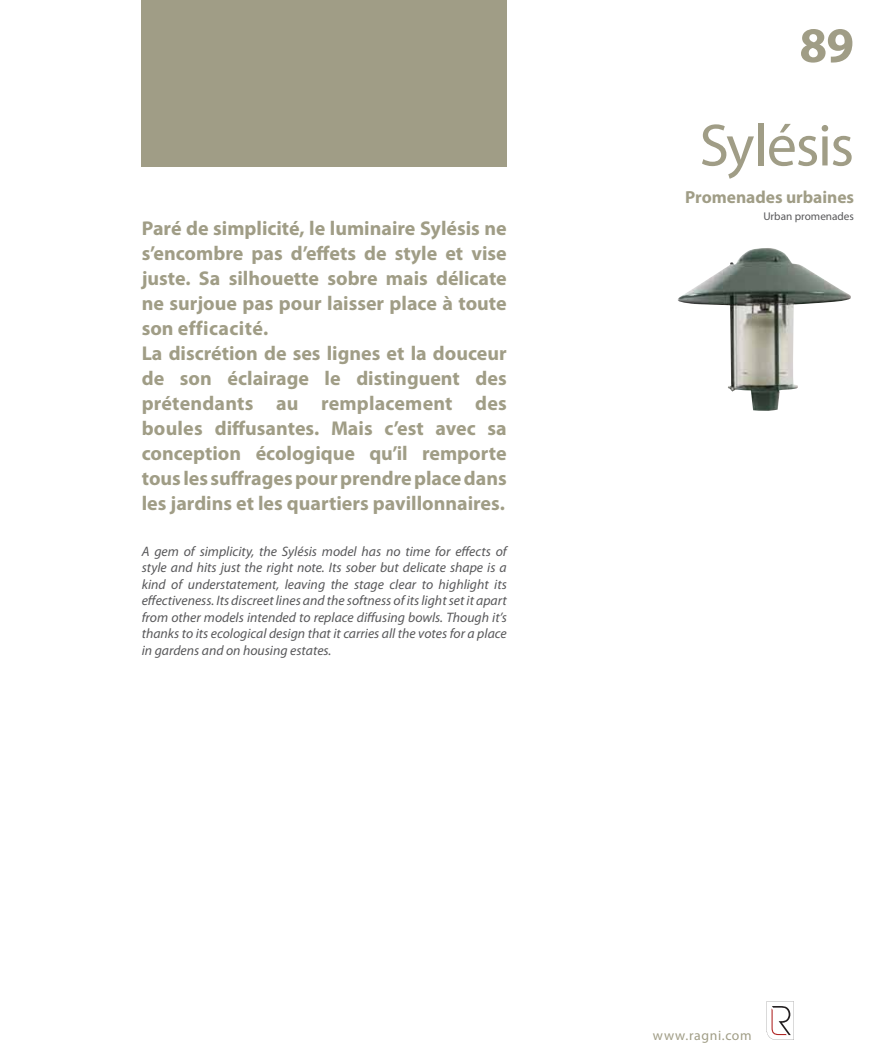
<style>
.page{position:relative;width:886px;height:1063px;background:#fff}
.page>*{position:absolute;margin:0;border:0;box-sizing:border-box;transform-origin:0 0}
.t1{font:60px "Myriad Pro";letter-spacing:-.025em;color:#a09d86}
.t2{font:700 50px "Myriad Pro";color:#a09d86}
.t3{font:700 20px/25px "Myriad Pro";color:#a09d86}
.t4{font:700 17.5px "Myriad Pro";letter-spacing:-.005em;color:#a09d86}
.t5{font:italic 13.75px/16.5px "Myriad Pro";color:#58585a;text-align:justify}
.t6{font:13.75px "Myriad Pro";letter-spacing:.045em;color:#a09d86}
.t7{font:11.25px "Myriad Pro";color:#58585a}
</style>
<div class="page">
<svg style="left:766px;top:1001px;width:28px;height:39px"></svg>
<div style="left:142px;top:0;width:365px;height:167px;background:#a09d86"></div>
<img style="left:677px;top:248px;width:174px;height:163px">
<p class="t3" style="left:142px;top:217px;width:367px">Paré de simplicité, le luminaire Sylésis ne s’encombre pas d’effets de style et vise juste. Sa silhouette sobre mais délicate ne surjoue pas pour laisser place à toute son efficacité.<br>La discrétion de ses lignes et la douceur de son éclairage le distinguent des prétendants au remplacement des boules diffusantes. Mais c’est avec sa conception écologique qu’il remporte tous les suffrages pour prendre place dans les jardins et les quartiers pavillonnaires.</p>
<p class="t5" style="left:142px;top:545px;width:367px">A gem of simplicity, the Sylésis model has no time for effects of style and hits just the right note. Its sober but delicate shape is a kind of understatement, leaving the stage clear to highlight its effectiveness. Its discreet lines and the softness of its light set it apart from other models intended to replace diffusing bowls. Though it’s thanks to its ecological design that it carries all the votes for a place in gardens and on housing estates.</p>
<h2 class="t2" style="left:799px;top:26px;width:56px">89</h2>
<h1 class="t1" style="left:699px;top:123px;width:156px">Sylésis</h1>
<p class="t4" style="left:685px;top:191px;width:171px">Promenades urbaines</p>
<p class="t7" style="left:763px;top:212px;width:92px">Urban promenades</p>
<p class="t6" style="left:653px;top:1030px;width:100px">www.ragni.com</p>
</div>
